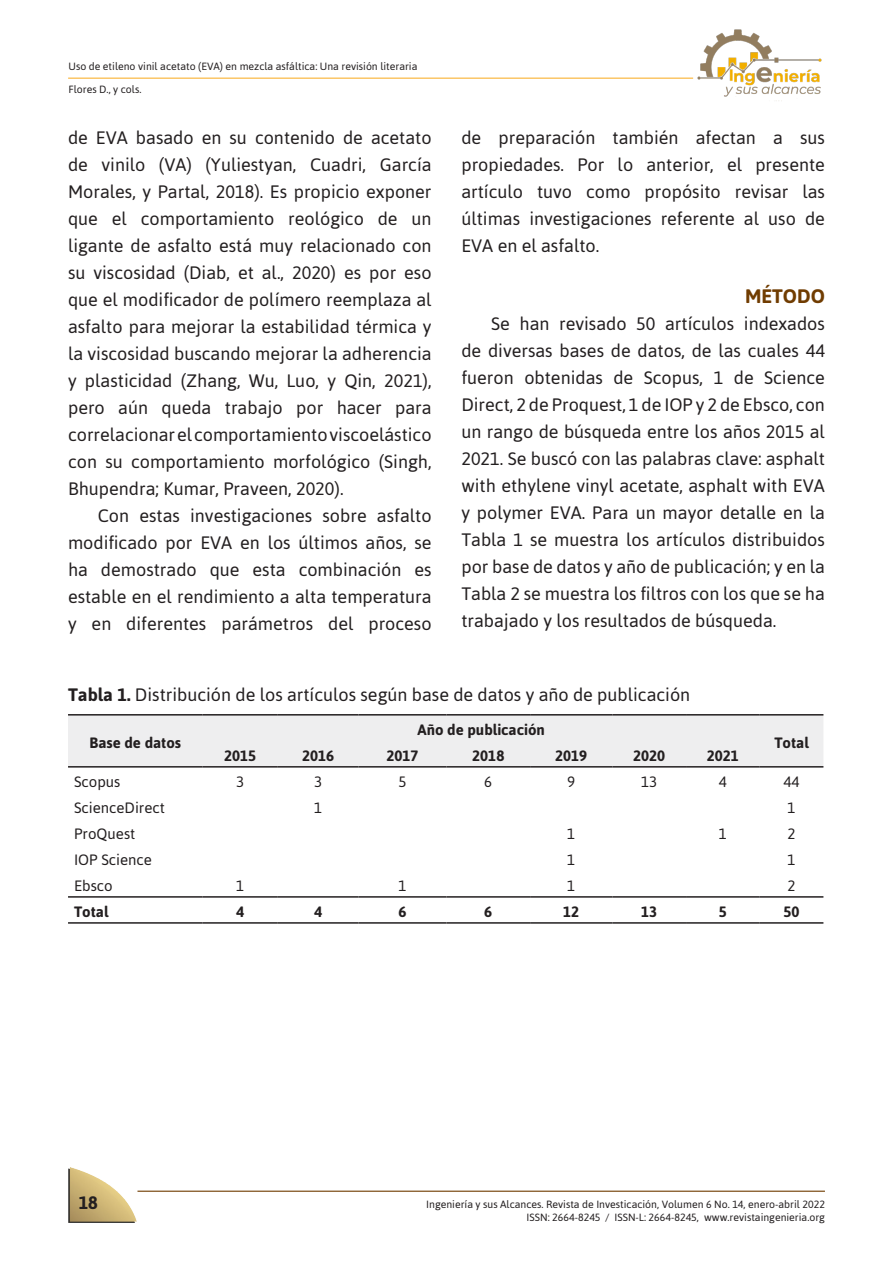
<style>
.page{position:relative;width:893px;height:1263px;background:#fff}
.page>*{position:absolute;margin:0;border:0;box-sizing:border-box;transform-origin:0 0}
.Titulo_Principal{font:700 19.5px "Asap";color:#703c01}
.t1{font:18px/27px "Asap";color:#231f20;text-align:justify}
.t2{font:700 18px "Asap";color:#231f20}
.t3{font:700 15px "Asap";color:#231f20}
.t4{font:15px "Asap";color:#231f20}
.t5{font:10.5px/12.6px "Asap";color:#231f20;text-align:right}
.s1{font-weight:700}
</style>
<div class="page">
<hr style="left:68px;top:78px;width:625px;height:1px;background:#f9a91b">
<img style="left:693px;top:29px;width:129px;height:72px">
<hr style="left:137px;top:1190px;width:688px;height:2px;background:#703c01">
<img style="left:68px;top:1168px;width:68px;height:54px">
<div style="left:68px;top:715px;width:755px;height:51px;background:#eeeeef"></div>
<hr style="left:68px;top:714px;width:135px;height:1px;background:#231f20">
<hr style="left:203px;top:714px;width:75px;height:1px;background:#231f20">
<hr style="left:278px;top:714px;width:81px;height:1px;background:#231f20">
<hr style="left:359px;top:714px;width:87px;height:1px;background:#231f20">
<hr style="left:446px;top:714px;width:84px;height:1px;background:#231f20">
<hr style="left:530px;top:714px;width:82px;height:1px;background:#231f20">
<hr style="left:612px;top:714px;width:74px;height:1px;background:#231f20">
<hr style="left:686px;top:714px;width:74px;height:1px;background:#231f20">
<hr style="left:760px;top:714px;width:63px;height:1px;background:#231f20">
<hr style="left:68px;top:922px;width:135px;height:2px;background:#231f20">
<hr style="left:203px;top:922px;width:75px;height:2px;background:#231f20">
<hr style="left:278px;top:922px;width:81px;height:2px;background:#231f20">
<hr style="left:359px;top:922px;width:87px;height:2px;background:#231f20">
<hr style="left:446px;top:922px;width:84px;height:2px;background:#231f20">
<hr style="left:530px;top:922px;width:82px;height:2px;background:#231f20">
<hr style="left:612px;top:922px;width:74px;height:2px;background:#231f20">
<hr style="left:686px;top:922px;width:74px;height:2px;background:#231f20">
<hr style="left:760px;top:922px;width:63px;height:2px;background:#231f20">
<hr style="left:68px;top:896px;width:135px;height:2px;background:#231f20">
<hr style="left:203px;top:896px;width:75px;height:2px;background:#231f20">
<hr style="left:278px;top:896px;width:81px;height:2px;background:#231f20">
<hr style="left:359px;top:896px;width:87px;height:2px;background:#231f20">
<hr style="left:446px;top:896px;width:84px;height:2px;background:#231f20">
<hr style="left:530px;top:896px;width:82px;height:2px;background:#231f20">
<hr style="left:612px;top:896px;width:74px;height:2px;background:#231f20">
<hr style="left:686px;top:896px;width:74px;height:2px;background:#231f20">
<hr style="left:760px;top:896px;width:63px;height:2px;background:#231f20">
<hr style="left:203px;top:766px;width:75px;height:1px;background:#231f20">
<hr style="left:278px;top:766px;width:81px;height:1px;background:#231f20">
<hr style="left:359px;top:766px;width:87px;height:1px;background:#231f20">
<hr style="left:446px;top:766px;width:84px;height:1px;background:#231f20">
<hr style="left:530px;top:766px;width:82px;height:1px;background:#231f20">
<hr style="left:612px;top:766px;width:74px;height:1px;background:#231f20">
<hr style="left:686px;top:766px;width:74px;height:1px;background:#231f20">
<hr style="left:760px;top:766px;width:63px;height:1px;background:#231f20">
<hr style="left:68px;top:766px;width:135px;height:1px;background:#231f20">
<p class="t5" style="left:69px;top:59px;width:350px">Uso de etileno vinil acetato (EVA) en mezcla asfáltica: Una revisión literaria</p>
<p class="t5" style="left:69px;top:83px;width:74px">Flores D., y cols.</p>
<p class="t1" style="left:68px;top:124px;width:365px">de EVA basado en su contenido de acetato de vinilo (VA) (Yuliestyan, Cuadri, García Morales, y Partal, 2018). Es propicio exponer que el comportamiento reológico de un ligante de asfalto está muy relacionado con su viscosidad (Diab, et al., 2020) es por eso que el modificador de polímero reemplaza al asfalto para mejorar la estabilidad térmica y la viscosidad buscando mejorar la adherencia y plasticidad (Zhang, Wu, Luo, y Qin, 2021), pero aún queda trabajo por hacer para correlacionar el comportamiento viscoelástico con su comportamiento morfológico (Singh, Bhupendra; Kumar, Praveen, 2020).</p>
<p class="t1" style="left:68px;top:502px;width:365px;text-indent:30px">Con estas investigaciones sobre asfalto modificado por EVA en los últimos años, se ha demostrado que esta combinación es estable en el rendimiento a alta temperatura y en diferentes parámetros del proceso</p>
<p class="t1" style="left:461px;top:124px;width:365px">de preparación también afectan a sus propiedades. Por lo anterior, el presente artículo tuvo como propósito revisar las últimas investigaciones referente al uso de EVA en el asfalto.</p>
<p class="Titulo_Principal" style="left:745px;top:285px;width:81px">MÉTODO</p>
<p class="t1" style="left:461px;top:310px;width:365px;text-indent:30px">Se han revisado 50 artículos indexados de diversas bases de datos, de las cuales 44 fueron obtenidas de Scopus, 1 de Science Direct, 2 de Proquest, 1 de IOP y 2 de Ebsco, con un rango de búsqueda entre los años 2015 al 2021. Se buscó con las palabras clave: asphalt with ethylene vinyl acetate, asphalt with EVA y polymer EVA. Para un mayor detalle en la Tabla 1 se muestra los artículos distribuidos por base de datos y año de publicación; y en la Tabla 2 se muestra los filtros con los que se ha trabajado y los resultados de búsqueda.</p>
<p class="t1" style="left:68px;top:681px;width:624px"><span class="s1">Tabla 1.</span> Distribución de los artículos según base de datos y año de publicación</p>
<p class="t3" style="left:90px;top:734px;width:93px">Base de datos</p>
<p class="t3" style="left:418px;top:721px;width:129px">Año de publicación</p>
<p class="t3" style="left:224px;top:747px;width:34px">2015</p>
<p class="t3" style="left:302px;top:747px;width:34px">2016</p>
<p class="t3" style="left:386px;top:747px;width:34px">2017</p>
<p class="t3" style="left:472px;top:747px;width:34px">2018</p>
<p class="t3" style="left:555px;top:747px;width:34px">2019</p>
<p class="t3" style="left:633px;top:747px;width:34px">2020</p>
<p class="t3" style="left:707px;top:747px;width:34px">2021</p>
<p class="t3" style="left:774px;top:734px;width:36px">Total</p>
<p class="t4" style="left:74px;top:773px;width:48px">Scopus</p>
<p class="t4" style="left:236px;top:773px;width:10px">3</p>
<p class="t4" style="left:314px;top:773px;width:10px">3</p>
<p class="t4" style="left:399px;top:773px;width:10px">5</p>
<p class="t4" style="left:484px;top:773px;width:10px">6</p>
<p class="t4" style="left:567px;top:773px;width:10px">9</p>
<p class="t4" style="left:641px;top:773px;width:18px">13</p>
<p class="t4" style="left:719px;top:773px;width:10px">4</p>
<p class="t4" style="left:784px;top:773px;width:18px">44</p>
<p class="t4" style="left:74px;top:799px;width:92px">ScienceDirect</p>
<p class="t4" style="left:314px;top:799px;width:10px">1</p>
<p class="t4" style="left:788px;top:799px;width:10px">1</p>
<p class="t4" style="left:74px;top:825px;width:63px">ProQuest</p>
<p class="t4" style="left:567px;top:825px;width:10px">1</p>
<p class="t4" style="left:719px;top:825px;width:10px">1</p>
<p class="t4" style="left:788px;top:825px;width:10px">2</p>
<p class="t4" style="left:74px;top:851px;width:79px">IOP Science</p>
<p class="t4" style="left:567px;top:851px;width:10px">1</p>
<p class="t4" style="left:788px;top:851px;width:10px">1</p>
<p class="t4" style="left:74px;top:877px;width:40px">Ebsco</p>
<p class="t4" style="left:236px;top:877px;width:10px">1</p>
<p class="t4" style="left:399px;top:877px;width:10px">1</p>
<p class="t4" style="left:567px;top:877px;width:10px">1</p>
<p class="t4" style="left:788px;top:877px;width:10px">2</p>
<p class="t3" style="left:74px;top:903px;width:36px">Total</p>
<p class="t3" style="left:236px;top:903px;width:10px">4</p>
<p class="t3" style="left:314px;top:903px;width:10px">4</p>
<p class="t3" style="left:399px;top:903px;width:10px">6</p>
<p class="t3" style="left:484px;top:903px;width:10px">6</p>
<p class="t3" style="left:563px;top:903px;width:18px">12</p>
<p class="t3" style="left:641px;top:903px;width:18px">13</p>
<p class="t3" style="left:719px;top:903px;width:10px">5</p>
<p class="t3" style="left:784px;top:903px;width:18px">50</p>
<p class="t2" style="left:79px;top:1192px;width:21px">18</p>
<p class="t5" style="left:426px;top:1198px;width:400px">Ingeniería y sus Alcances. Revista de Investicación, Volumen 6 No. 14, enero-abril 2022<br>ISSN: 2664-8245 / ISSN-L: 2664-8245, www.revistaingenieria.org</p>
</div>
